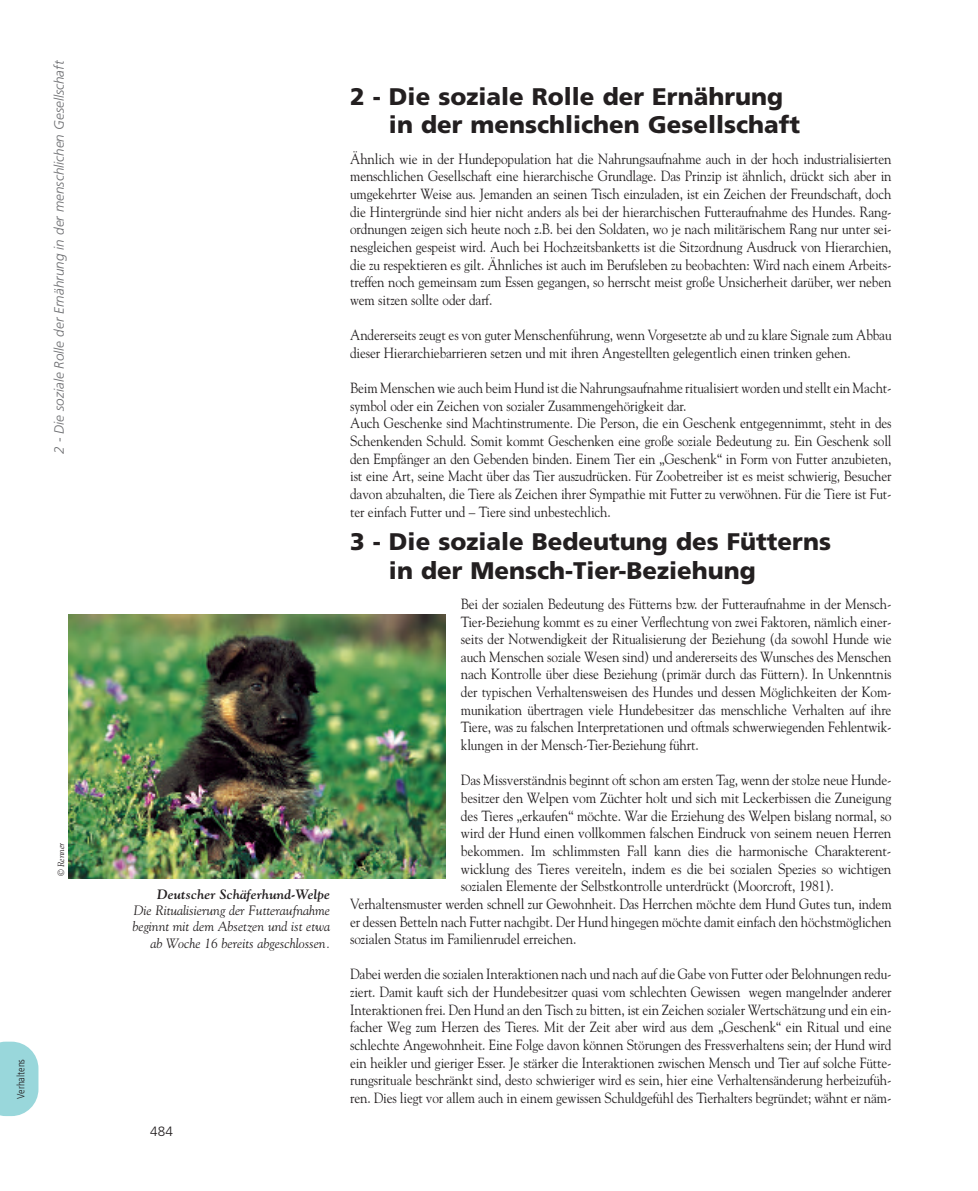
<style>
.page{position:relative;width:978px;height:1191px;background:#fff}
.page>*{position:absolute;margin:0;border:0;box-sizing:border-box;transform-origin:0 0}
.t1{font:900 24px/28.8px "Frutiger";color:#231f20}
.t2{font:14.7px/17.7px "Goudy";letter-spacing:-.01em;color:#231f20;text-align:justify;scale:.9 1}
.t3{font:14.7px "Goudy";letter-spacing:-.01em;color:#231f20;scale:.92 1}
.t4{font:italic 13.5px/16.2px "Goudy";color:#231f20;text-align:right}
.t5{font:italic 300 13.5px "Frutiger";color:#6c6d70}
.t6{font:italic 700 13.5px "Goudy";color:#231f20}
.t7{font:300 13.5px "Frutiger";color:#231f20}
.t8{font:300 condensed 10.5px "Frutiger";color:#231f20}
.t9{font:italic 9px "Goudy";color:#231f20}
</style>
<div class="page">
<svg style="left:0;top:1041px;width:38px;height:75px;background:#a4dbdf"></svg>
<img style="left:68px;top:615px;width:378px;height:263px">
<p class="t5" style="left:54px;top:454px;width:395px;rotate:-90deg">2 - Die soziale Rolle der Ernährung in der menschlichen Gesellschaft</p>
<p class="t9" style="left:56px;top:876px;width:35px;rotate:-90deg">© Renner</p>
<p class="t8" style="left:16px;top:1098px;width:42px;rotate:-90deg">Verhaltens</p>
<p class="t6" style="left:157px;top:886px;width:174px">Deutscher Schäferhund-Welpe</p>
<p class="t4" style="left:132px;top:902px;width:199px">Die Ritualisierung der Futteraufnahme beginnt mit dem Absetzen und ist etwa ab Woche 16 bereits abgeschlossen.</p>
<p class="t7" style="left:150px;top:1126px;width:24px">484</p>
<h1 class="t1" style="left:389px;top:84px;width:413px;text-indent:-39px">2 - Die soziale Rolle der Ernährung in der menschlichen Gesellschaft</h1>
<p class="t2" style="left:350px;top:150px;width:603px">Ähnlich wie in der Hundepopulation hat die Nahrungsaufnahme auch in der hoch industrialisierten menschlichen Gesellschaft eine hierarchische Grundlage. Das Prinzip ist ähnlich, drückt sich aber in umgekehrter Weise aus. Jemanden an seinen Tisch einzuladen, ist ein Zeichen der Freundschaft, doch die Hintergründe sind hier nicht anders als bei der hierarchischen Futteraufnahme des Hundes. Rang&shy;ordnungen zeigen sich heute noch z.B. bei den Soldaten, wo je nach militärischem Rang nur unter sei&shy;nesgleichen gespeist wird. Auch bei Hochzeitsbanketts ist die Sitzordnung Ausdruck von Hierarchien, die zu respektieren es gilt. Ähnliches ist auch im Berufsleben zu beobachten: Wird nach einem Arbeits&shy;treffen noch gemeinsam zum Essen gegangen, so herrscht meist große Unsicherheit darüber, wer neben wem sitzen sollte oder darf.</p>
<p class="t2" style="left:350px;top:326px;width:603px">Andererseits zeugt es von guter Menschenführung, wenn Vorgesetzte ab und zu klare Signale zum Abbau dieser Hierarchiebarrieren setzen und mit ihren Angestellten gelegentlich einen trinken gehen.</p>
<p class="t2" style="left:350px;top:379px;width:603px;text-align:left">Beim Menschen wie auch beim Hund ist die Nahrungsaufnahme ritualisiert worden und stellt ein Macht&shy;symbol oder ein Zeichen von sozialer Zusammengehörigkeit dar.<br>Auch Geschenke sind Machtinstrumente. Die Person, die ein Geschenk entgegennimmt, steht in des Schenkenden Schuld. Somit kommt Geschenken eine große soziale Bedeutung zu. Ein Geschenk soll den Empfänger an den Gebenden binden. Einem Tier ein „Geschenk“ in Form von Futter anzubieten, ist eine Art, seine Macht über das Tier auszudrücken. Für Zoobetreiber ist es meist schwierig, Besucher davon abzuhalten, die Tiere als Zeichen ihrer Sympathie mit Futter zu verwöhnen. Für die Tiere ist Fut&shy;ter einfach Futter und – Tiere sind unbestechlich.</p>
<h1 class="t1" style="left:389px;top:529px;width:444px;text-indent:-39px">3 - Die soziale Bedeutung des Fütterns in der Mensch-Tier-Beziehung</h1>
<p class="t2" style="left:461px;top:595px;width:480px">Bei der sozialen Bedeutung des Fütterns bzw. der Futteraufnahme in der Mensch-Tier-Beziehung kommt es zu einer Verflechtung von zwei Faktoren, nämlich einer&shy;seits der Notwendigkeit der Ritualisierung der Beziehung (da sowohl Hunde wie auch Menschen soziale Wesen sind) und andererseits des Wunsches des Menschen nach Kontrolle über diese Beziehung (primär durch das Füttern). In Unkenntnis der typischen Verhaltensweisen des Hundes und dessen Möglichkeiten der Kom&shy;munikation übertragen viele Hundebesitzer das menschliche Verhalten auf ihre Tiere, was zu falschen Interpretationen und oftmals schwerwiegenden Fehlentwik&shy;klungen in der Mensch-Tier-Beziehung führt.</p>
<p class="t2" style="left:461px;top:771px;width:480px">Das Missverständnis beginnt oft schon am ersten Tag, wenn der stolze neue Hunde-</p>
<p class="t2" style="left:461px;top:789px;width:480px">besitzer den Welpen vom Züchter holt und sich mit Leckerbissen die Zuneigung</p>
<p class="t3" style="left:461px;top:807px;width:470px">des Tieres „erkaufen“ möchte. War die Erziehung des Welpen bislang normal, so</p>
<p class="t3" style="left:461px;top:824px;width:469px">wird der Hund einen vollkommen falschen Eindruck von seinem neuen Herren</p>
<p class="t3" style="left:461px;top:842px;width:469px">bekommen. Im schlimmsten Fall kann dies die harmonische Charakterent-</p>
<p class="t3" style="left:461px;top:860px;width:469px">wicklung des Tieres vereiteln, indem es die bei sozialen Spezies so wichtigen</p>
<p class="t3" style="left:461px;top:877px;width:407px">sozialen Elemente der Selbstkontrolle unterdrückt (Moorcroft, 1981).</p>
<p class="t2" style="left:350px;top:895px;width:603px">Verhaltensmuster werden schnell zur Gewohnheit. Das Herrchen möchte dem Hund Gutes tun, indem</p>
<p class="t2" style="left:350px;top:912px;width:603px">er dessen Betteln nach Futter nachgibt. Der Hund hingegen möchte damit einfach den höchstmöglichen</p>
<p class="t2" style="left:350px;top:930px;width:253px">sozialen Status im Familienrudel erreichen.</p>
<p class="t2" style="left:350px;top:965px;width:603px">Dabei werden die sozialen Interaktionen nach und nach auf die Gabe von Futter oder Belohnungen redu&shy;ziert. Damit kauft sich der Hundebesitzer quasi vom schlechten Gewissen wegen mangelnder anderer Interaktionen frei. Den Hund an den Tisch zu bitten, ist ein Zeichen sozialer Wertschätzung und ein ein&shy;facher Weg zum Herzen des Tieres. Mit der Zeit aber wird aus dem „Geschenk“ ein Ritual und eine schlechte Angewohnheit. Eine Folge davon können Störungen des Fressverhaltens sein; der Hund wird ein heikler und gieriger Esser. Je stärker die Interaktionen zwischen Mensch und Tier auf solche Fütte&shy;rungsrituale beschränkt sind, desto schwieriger wird es sein, hier eine Verhaltensänderung herbeizufüh&shy;ren. Dies liegt vor allem auch in einem gewissen Schuldgefühl des Tierhalters begründet; wähnt er näm-</p>
</div>
